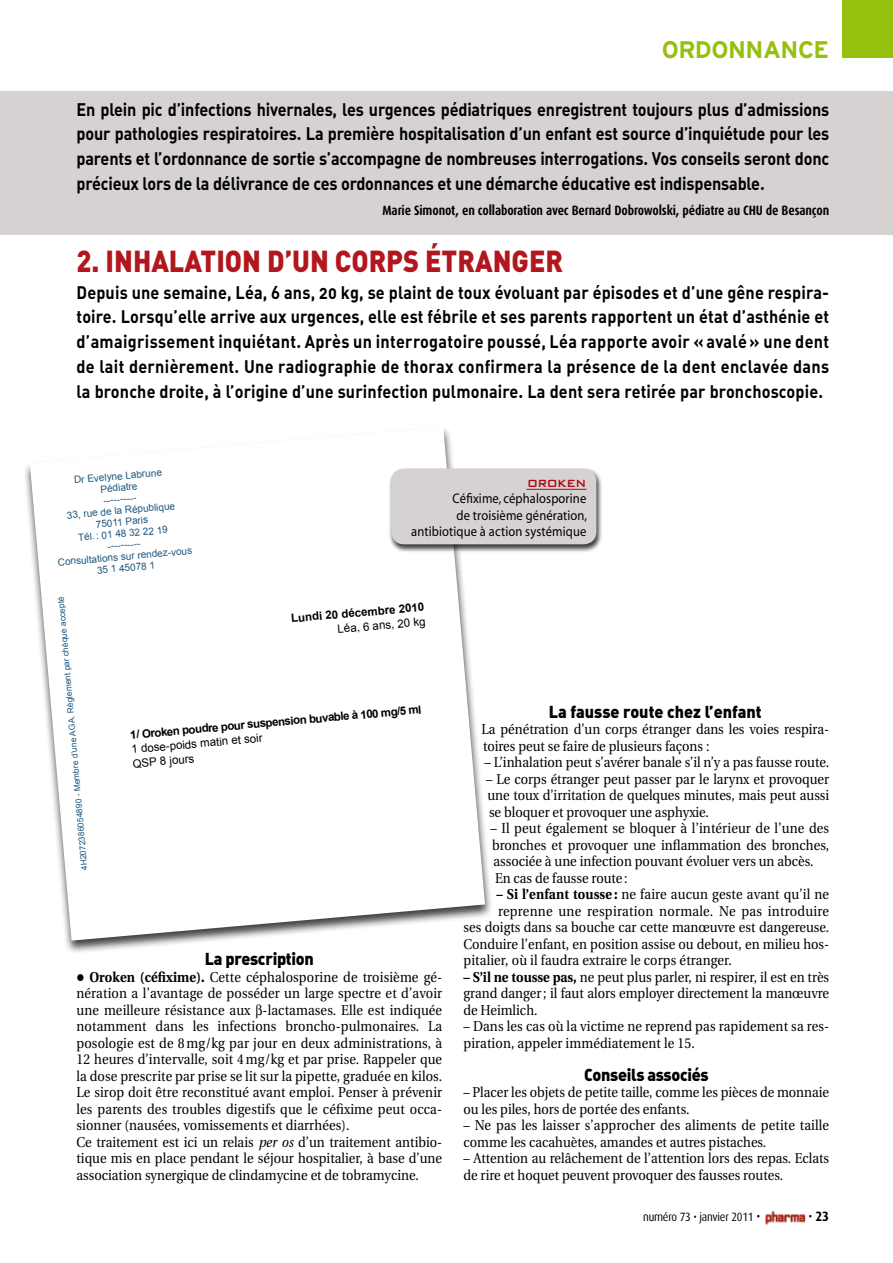
<style>
.page{position:relative;width:893px;height:1263px;background:#fff}
.page>*{position:absolute;margin:0;border:0;box-sizing:border-box;transform-origin:0 0}
.t1{font:900 30px "DIN";color:#b1171d;scale:.9 1}
.t2{font:700 24px "Interstate";letter-spacing:-.02em;color:#97bf0d}
.t3{font:18px/24.8px "DIN Bold Alternate";letter-spacing:-.01em;color:#000;text-align:justify;scale:.9 1}
.t4{font:17.1px "DIN Black Alternate";letter-spacing:-.02em;color:#000;scale:.95 1}
.t5{font:17.1px "DIN Black Alternate";color:#000;scale:.95 1}
.t6{font:14.25px/16.5px "Utopia";color:#000;scale:.9 1}
.t7{font:14.25px "Utopia";letter-spacing:.02em;color:#000;scale:.9 1}
.t8{font:13.95px/16.5px "Myriad";letter-spacing:.01em;color:#000;text-align:right;scale:.9 1}
.t9{font:500 13.95px "Bank Gothic";letter-spacing:-.05em;color:#af0917;scale:.9 1}
.t10{font:700 13.5px "Dax Condensed";letter-spacing:-.01em;color:#000}
.t11{font:700 13.5px "Dax";color:#000;scale:.9 1}
.t12{font:12px "Dax";letter-spacing:-.02em;color:#000;scale:.9 1}
.t13{font:700 11.55px "Arial";color:#000}
.t14{font:11.55px/14.5px "Arial";color:#000}
.t15{font:9.9px/11.6px "Arial";color:#1d5780;text-align:center}
.t16{font:8.4px "Arial";color:#1d5780}
.s1{font-weight:700}
.s2{font-style:italic}
.s3{font-size:13.5px}
.s4{font-weight:400}
</style>
<div class="page">
<img style="left:765px;top:1211px;width:41px;height:14px">
<div style="left:842px;top:0;width:51px;height:58px;background:#97bf0d"></div>
<div style="left:0;top:91px;width:893px;height:143px;background:#d5d2d1"></div>
<div style="left:22px;top:425px;width:471px;height:529px;background:#000;opacity:.75"></div>
<svg style="left:30px;top:427px;width:455px;height:514px"></svg>
<div style="left:389px;top:467px;width:214px;height:86px;background:#000;opacity:.75"></div>
<div style="left:391px;top:468px;width:205px;height:76px;background:#d5d2d1;border-radius:13px"></div>
<hr style="left:526px;top:489px;width:60px;height:1px;background:#af0917">
<h2 class="t2" style="left:662px;top:36px;width:169px">ORDONNANCE</h2>
<p class="t3" style="left:77px;top:96px;width:838px">En plein pic d’infections hivernales, les urgences pédiatriques enregistrent toujours plus d’admissions pour pathologies respiratoires. La première hospitalisation d’un enfant est source d’inquiétude pour les parents et l’ordonnance de sortie s’accompagne de nombreuses interrogations. Vos conseils seront donc précieux lors de la délivrance de ces ordonnances et une démarche éducative est indispensable.</p>
<p class="t10" style="left:383px;top:202px;width:448px">Marie Simonot, en collaboration avec Bernard Dobrowolski, pédiatre au CHU de Besançon</p>
<h1 class="t1" style="left:77px;top:241px;width:542px">2. INHALATION D’UN CORPS ÉTRANGER</h1>
<p class="t3" style="left:77px;top:279px;width:838px">Depuis une semaine, Léa, 6 ans, 20 kg, se plaint de toux évoluant par épisodes et d’une gêne respira&shy;toire. Lorsqu’elle arrive aux urgences, elle est fébrile et ses parents rapportent un état d’asthénie et d’amaigrissement inquiétant. Après un interrogatoire poussé, Léa rapporte avoir « avalé » une dent de lait dernièrement. Une radiographie de thorax confirmera la présence de la dent enclavée dans la bronche droite, à l’origine d’une surinfection pulmonaire. La dent sera retirée par bronchoscopie.</p>
<p class="t15" style="left:50px;top:476px;width:136px;rotate:-5deg">Dr Evelyne Labrune<br>Pédiatre<br>----------<br>33, rue de la République<br>75011 Paris<br>Tél. : 01 48 32 22 19<br>----------<br>Consultations sur rendez-vous<br>35 1 45078 1</p>
<p class="t16" style="left:79px;top:871px;width:276px;rotate:-95deg">4H2072386054890 - Membre d’une AGA. Règlement par chèque accepté</p>
<p class="t13" style="left:290px;top:611px;width:135px;rotate:-5deg">Lundi 20 décembre 2010</p>
<p class="t9" style="left:527px;top:472px;width:67px">O roken</p>
<p class="t8" style="left:411px;top:491px;width:197px">Céfixime, céphalosporine<br>de troisième génération, antibiotique à action systémique</p>
<p class="t14" style="left:337px;top:622px;width:90px;rotate:-5deg">Léa, 6 ans, 20 kg</p>
<p class="t13" style="left:130px;top:727px;width:294px;rotate:-5deg">1/ Oroken poudre pour suspension buvable à 100 mg/5 ml</p>
<p class="t5" style="left:549px;top:700px;width:225px">La fausse route chez l’enfant</p>
<p class="t6" style="left:481px;top:721px;width:388px">La pénétration d’un corps étranger dans les voies respira&shy;toires peut se faire de plusieurs façons :</p>
<p class="t6" style="left:484px;top:754px;width:384px">– L’inhalation peut s’avérer banale s’il n’y a pas fausse route.</p>
<p class="t6" style="left:486px;top:771px;width:383px;text-align:justify">– Le corps étranger peut passer par le larynx et provoquer une toux d’irritation de quelques minutes, mais peut aussi se bloquer et provoquer une asphyxie.</p>
<p class="t6" style="left:490px;top:820px;width:378px">– Il peut également se bloquer à l’intérieur de l’une des bronches et provoquer une inflammation des bronches, associée à une infection pouvant évoluer vers un abcès.<br>En cas de fausse route:</p>
<p class="t6" style="left:496px;top:886px;width:371px"><span class="s1">– Si l’enfant tousse :</span> ne faire aucun geste avant qu’il ne</p>
<p class="t7" style="left:498px;top:903px;width:369px">reprenne une respiration normale. Ne pas introduire</p>
<p class="t6" style="left:463px;top:919px;width:408px">ses doigts dans sa bouche car cette manœuvre est dangereuse.</p>
<p class="t6" style="left:463px;top:936px;width:408px">Conduire l’enfant, en position assise ou debout, en milieu hos-</p>
<p class="t6" style="left:463px;top:952px;width:300px">pitalier, où il faudra extraire le corps étranger.</p>
<p class="t6" style="left:463px;top:969px;width:408px;text-align:justify"><span class="s1">– S’il ne tousse pas,</span> ne peut plus parler, ni respirer, il est en très grand danger; il faut alors employer directement la manœuvre de Heimlich.</p>
<p class="t6" style="left:463px;top:1018px;width:408px">– Dans les cas où la victime ne reprend pas rapidement sa res&shy;piration, appeler immédiatement le 15.</p>
<p class="t4" style="left:584px;top:1063px;width:133px">Conseils associés</p>
<p class="t6" style="left:463px;top:1084px;width:408px">– Placer les objets de petite taille, comme les pièces de monnaie ou les piles, hors de portée des enfants.</p>
<p class="t6" style="left:463px;top:1117px;width:408px">– Ne pas les laisser s’approcher des aliments de petite taille comme les cacahuètes, amandes et autres pistaches.</p>
<p class="t6" style="left:463px;top:1150px;width:408px">– Attention au relâchement de l’attention lors des repas. Eclats de rire et hoquet peuvent provoquer des fausses routes.</p>
<p class="t14" style="left:131px;top:742px;width:133px;rotate:-5deg">1 dose-poids matin et soir<br>QSP 8 jours</p>
<p class="t4" style="left:205px;top:948px;width:116px">La prescription</p>
<p class="t6" style="left:77px;top:969px;width:408px">● <span class="s1">Oroken (céfixime).</span> Cette céphalosporine de troisième gé&shy;nération a l’avantage de posséder un large spectre et d’avoir une meilleure résistance aux -lactamases. Elle est indiquée notamment dans les infections broncho-pulmonaires. La posologie est de 8mg/kg par jour en deux administrations, à 12 heures d’intervalle, soit 4mg/kg et par prise. Rappeler que la dose prescrite par prise se lit sur la pipette, graduée en kilos.<br>Le sirop doit être reconstitué avant emploi. Penser à prévenir les parents des troubles digestifs que le céfixime peut occa&shy;sionner (nausées, vomissements et diarrhées).<br>Ce traitement est ici un relais <span class="s2">per os</span> d’un traitement antibio&shy;tique mis en place pendant le séjour hospitalier, à base d’une association synergique de clindamycine et de tobramycine.</p>
<p class="t12" style="left:643px;top:1210px;width:132px">numéro 73 • janvier 2011 <span class="s3">•</span></p>
<p class="t11" style="left:809px;top:1209px;width:24px"><span class="s4">•</span> 23</p>
</div>
